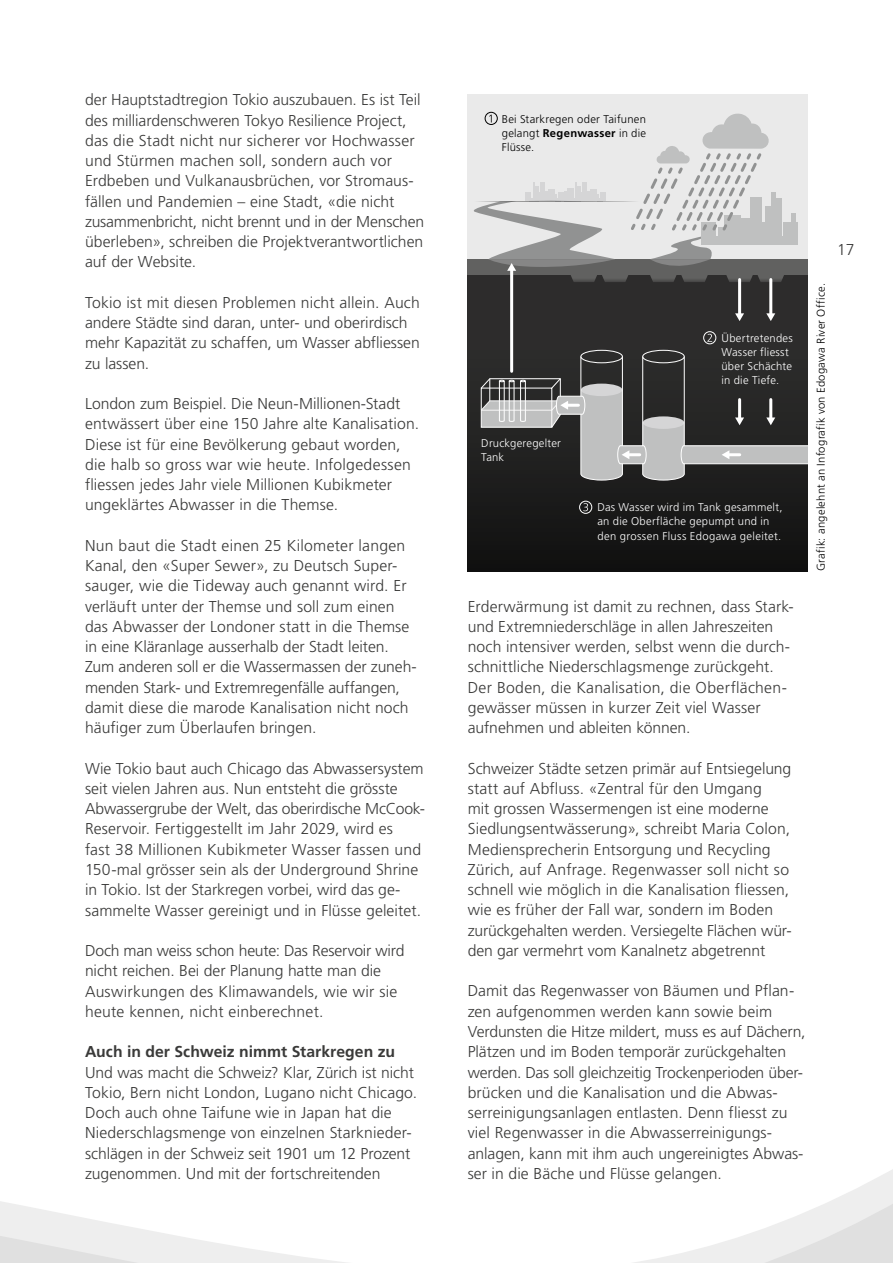
<style>
.page{position:relative;width:893px;height:1263px;background:#fff}
.page>*{position:absolute;margin:0;border:0;box-sizing:border-box;transform-origin:0 0}
.t1{font:300 15.75px/20.2px "Frutiger LT Std";letter-spacing:.005em;color:#3a3a39}
.t2{font:700 15.75px "Frutiger LT Std";letter-spacing:.005em;color:#3a3a39}
.t3{font:300 11.25px/14.2px "Frutiger LT Std";letter-spacing:.02em;color:#fff}
.t4{font:300 11.25px/14.2px "Frutiger LT Std";letter-spacing:.02em;color:#000;text-align:justify}
.s1{font-weight:700}
</style>
<div class="page">
<div style="left:468px;top:254px;width:340px;height:317px;background:linear-gradient(to bottom,#373636,#141414)"></div>
<div style="left:468px;top:94px;width:340px;height:165px;background:#eaeaea"></div>
<div style="left:468px;top:259px;width:340px;height:16px;background:#616160"></div>
<hr style="left:792px;top:213px;width:4px;height:31px;background:#bfc0c0">
<div style="left:783px;top:222px;width:15px;height:22px;background:#bfc0c0"></div>
<hr style="left:769px;top:279px;width:3px;height:36px;background:#fff">
<svg style="left:766px;top:313px;width:9px;height:8px"></svg>
<hr style="left:738px;top:279px;width:3px;height:36px;background:#fff">
<svg style="left:735px;top:313px;width:9px;height:8px"></svg>
<div style="left:581px;top:350px;width:42px;height:13px;border:1px solid #fff;border-radius:50%"></div>
<div style="left:642px;top:350px;width:42px;height:13px;border:1px solid #fff;border-radius:50%"></div>
<svg style="left:481px;top:356px;width:327px;height:124px;background:#5a5a59"></svg>
<hr style="left:510px;top:269px;width:3px;height:102px;background:#fff">
<div style="left:485px;top:112px;width:12px;height:13px;border:1px solid #000;border-radius:50%"></div>
<svg style="left:468px;top:113px;width:316px;height:169px"></svg>
<div style="left:703px;top:331px;width:13px;height:13px;border:1px solid #fff;border-radius:50%"></div>
<svg style="left:707px;top:334px;width:5px;height:8px"></svg>
<div style="left:579px;top:501px;width:13px;height:13px;border:1px solid #fff;border-radius:50%"></div>
<svg style="left:583px;top:503px;width:5px;height:8px"></svg>
<svg style="left:0;top:1184px;width:893px;height:79px"></svg>
<p class="t1" style="left:85px;top:90px;width:341px">der Hauptstadtregion Tokio auszubauen. Es ist Teil des milliardenschweren Tokyo Resilience Project, das die Stadt nicht nur sicherer vor Hochwasser und Stürmen machen soll, sondern auch vor Erdbeben und Vulkanausbrüchen, vor Stromaus&shy;fällen und Pandemien – eine Stadt, «die nicht zusammenbricht, nicht brennt und in der Menschen überleben», schreiben die Projektverantwortlichen auf der Website.</p>
<p class="t1" style="left:85px;top:292px;width:336px">Tokio ist mit diesen Problemen nicht allein. Auch andere Städte sind daran, unter- und oberirdisch mehr Kapazität zu schaffen, um Wasser abfliessen zu lassen.</p>
<p class="t1" style="left:85px;top:394px;width:336px">London zum Beispiel. Die Neun-Millionen-Stadt entwässert über eine 150 Jahre alte Kanalisation.<br>Diese ist für eine Bevölkerung gebaut worden, die halb so gross war wie heute. Infolgedessen fliessen jedes Jahr viele Millionen Kubikmeter ungeklärtes Abwasser in die Themse.</p>
<p class="t1" style="left:85px;top:536px;width:333px">Nun baut die Stadt einen 25 Kilometer langen Kanal, den «Super Sewer», zu Deutsch Super&shy;sauger, wie die Tideway auch genannt wird. Er verläuft unter der Themse und soll zum einen das Abwasser der Londoner statt in die Themse in eine Kläranlage ausserhalb der Stadt leiten.<br>Zum anderen soll er die Wassermassen der zuneh&shy;menden Stark- und Extremregenfälle auffangen, damit diese die marode Kanalisation nicht noch häufiger zum Überlaufen bringen.</p>
<p class="t1" style="left:85px;top:758px;width:342px">Wie Tokio baut auch Chicago das Abwassersystem seit vielen Jahren aus. Nun entsteht die grösste Abwassergrube der Welt, das oberirdische McCook-Reservoir. Fertiggestellt im Jahr 2029, wird es<br>fast 38 Millionen Kubikmeter Wasser fassen und 150-mal grösser sein als der Underground Shrine in Tokio. Ist der Starkregen vorbei, wird das ge&shy;sammelte Wasser gereinigt und in Flüsse geleitet.</p>
<p class="t1" style="left:85px;top:941px;width:321px">Doch man weiss schon heute: Das Reservoir wird nicht reichen. Bei der Planung hatte man die Auswirkungen des Klimawandels, wie wir sie heute kennen, nicht einberechnet.</p>
<p class="t2" style="left:85px;top:1042px;width:312px">Auch in der Schweiz nimmt Starkregen zu</p>
<p class="t1" style="left:85px;top:1062px;width:334px">Und was macht die Schweiz? Klar, Zürich ist nicht Tokio, Bern nicht London, Lugano nicht Chicago.<br>Doch auch ohne Taifune wie in Japan hat die Niederschlagsmenge von einzelnen Starknieder&shy;schlägen in der Schweiz seit 1901 um 12 Prozent zugenommen. Und mit der fortschreitenden</p>
<p class="t4" style="left:502px;top:112px;width:146px">Bei Starkregen oder Taifunen gelangt <span class="s1">Regenwasser</span> in die Flüsse.</p>
<p class="t3" style="left:481px;top:436px;width:81px">Druckgeregelter<br>Tank</p>
<p class="t3" style="left:721px;top:331px;width:73px">Übertretendes<br>Wasser fliesst über Schächte in die Tiefe.</p>
<p class="t3" style="left:597px;top:500px;width:187px">Das Wasser wird im Tank gesammelt, an die Oberfläche gepumpt und in den grossen Fluss Edogawa geleitet.</p>
<p class="t1" style="left:468px;top:596px;width:328px">Erderwärmung ist damit zu rechnen, dass Stark&shy;und Extremniederschläge in allen Jahreszeiten noch intensiver werden, selbst wenn die durch&shy;schnittliche Niederschlagsmenge zurückgeht.<br>Der Boden, die Kanalisation, die Oberflächen&shy;gewässer müssen in kurzer Zeit viel Wasser aufnehmen und ableiten können.</p>
<p class="t1" style="left:468px;top:758px;width:325px">Schweizer Städte setzen primär auf Entsiegelung statt auf Abfluss. «Zentral für den Umgang<br>mit grossen Wassermengen ist eine moderne Siedlungsentwässerung», schreibt Maria Colon, Mediensprecherin Entsorgung und Recycling Zürich, auf Anfrage. Regenwasser soll nicht so schnell wie möglich in die Kanalisation fliessen, wie es früher der Fall war, sondern im Boden zurückgehalten werden. Versiegelte Flächen wür&shy;den gar vermehrt vom Kanalnetz abgetrennt</p>
<p class="t1" style="left:468px;top:981px;width:339px">Damit das Regenwasser von Bäumen und Pflan&shy;zen aufgenommen werden kann sowie beim Verdunsten die Hitze mildert, muss es auf Dächern, Plätzen und im Boden temporär zurückgehalten werden. Das soll gleichzeitig Trockenperioden über&shy;brücken und die Kanalisation und die Abwas&shy;serreinigungsanlagen entlasten. Denn fliesst zu viel Regenwasser in die Abwasserreinigungs&shy;anlagen, kann mit ihm auch ungereinigtes Abwas&shy;ser in die Bäche und Flüsse gelangen.</p>
<p class="t4" style="left:814px;top:571px;width:289px;rotate:-90deg">Grafik: angelehnt an Infografik von Edogawa River Office.</p>
<p class="t1" style="left:837px;top:240px;width:19px">17</p>
</div>
